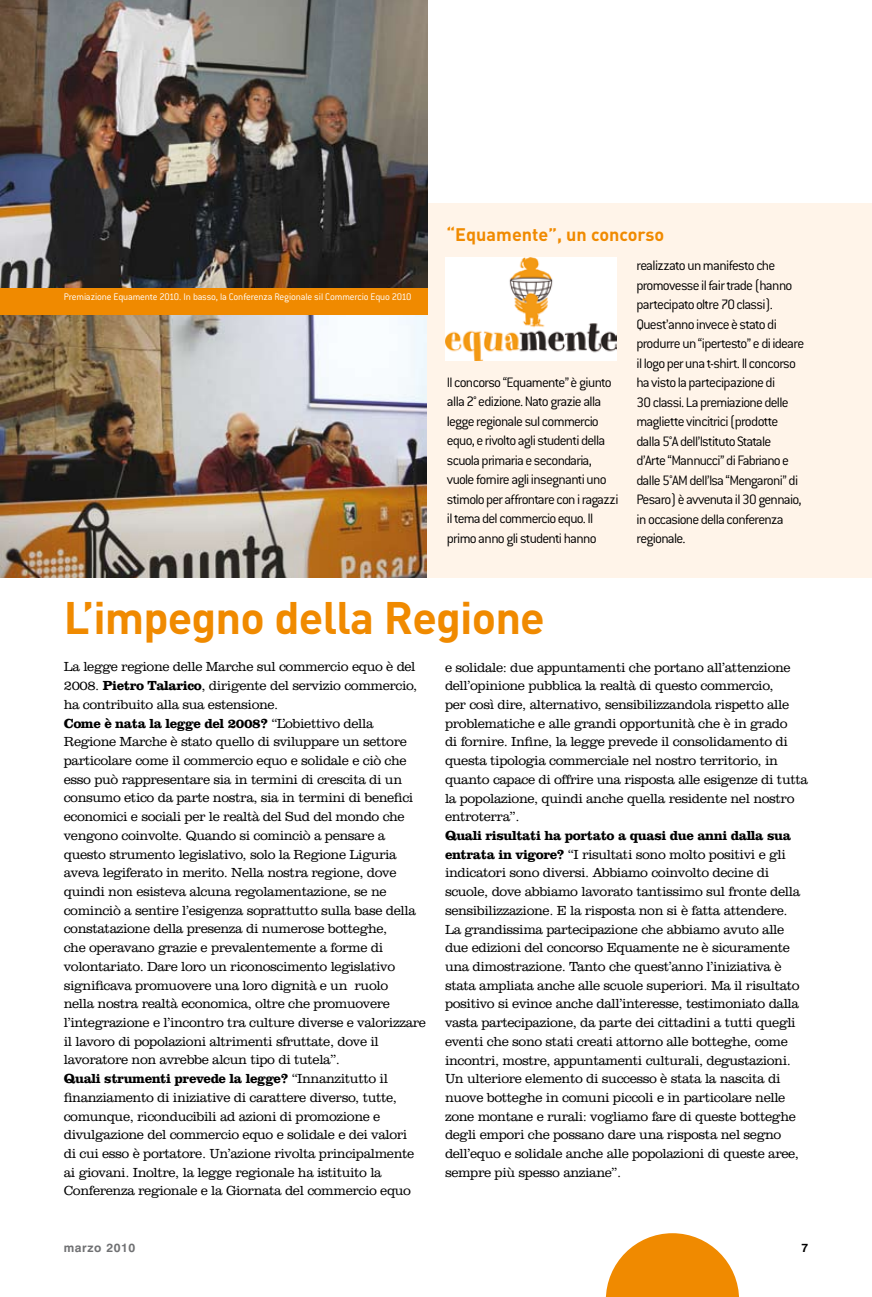
<style>
.page{position:relative;width:872px;height:1297px;background:#fff}
.page>*{position:absolute;margin:0;border:0;box-sizing:border-box;transform-origin:0 0}
.t1{font:700 45px "DIN";letter-spacing:-.02em;color:#f08a00}
.t2{font:700 18px "DIN";color:#f08a00}
.t3{font:300 15px/19.5px "Conduit ITC";letter-spacing:-.05em;color:#000}
.t4{font:300 13.5px/18.8px "Clarendon BT";letter-spacing:-.03em;color:#000}
.t5{font:700 12px "Swiss 721 BT";letter-spacing:.05em;color:#707173}
.t6{font:700 12px "Swiss 721 BT";color:#000}
.t7{font:300 10.5px "Conduit ITC";letter-spacing:-.015em;color:#fff}
.s1{font-weight:700}
</style>
<div class="page">
<div style="left:0;top:204px;width:872px;height:374px;background:#fff4e9"></div>
<img style="left:0;top:0;width:427px;height:288px">
<img style="left:0;top:314px;width:426px;height:264px">
<div style="left:0;top:288px;width:427px;height:26px;background:#f08a00"></div>
<svg style="left:606px;top:1233px;width:133px;height:64px"></svg>
<img style="left:446px;top:257px;width:171px;height:103px">
<p class="t7" style="left:64px;top:291px;width:349px">Premiazione Equamente 2010. In basso, la Conferenza Regionale sil Commercio Equo 2010</p>
<h2 class="t2" style="left:446px;top:223px;width:219px">“Equamente”, un concorso</h2>
<p class="t3" style="left:447px;top:372px;width:173px">Il concorso “Equamente” è giunto alla 2° edizione. Nato grazie alla legge regionale sul commercio equo, e rivolto agli studenti della scuola primaria e secondaria, vuole fornire agli insegnanti uno stimolo per affrontare con i ragazzi il tema del commercio equo. Il primo anno gli studenti hanno</p>
<p class="t3" style="left:636px;top:256px;width:169px">realizzato un manifesto che promovesse il fair trade (hanno partecipato oltre 70 classi).<br>Quest’anno invece è stato di produrre un “ipertesto” e di ideare il logo per una t-shirt. Il concorso ha visto la partecipazione di<br>30 classi. La premiazione delle magliette vincitrici (prodotte dalla 5°A dell’Istituto Statale d’Arte “Mannucci” di Fabriano e dalle 5°AM dell’Isa “Mengaroni” di<br>Pesaro) è avvenuta il 30 gennaio, in occasione della conferenza regionale.</p>
<h1 class="t1" style="left:64px;top:588px;width:482px">L’impegno della Regione</h1>
<p class="t4" style="left:64px;top:657px;width:364px">La legge regione delle Marche sul commercio equo è del 2008. <span class="s1">Pietro Talarico</span>, dirigente del servizio commercio, ha contribuito alla sua estensione.<br><span class="s1">Come è nata la legge del 2008?</span> “L’obiettivo della Regione Marche è stato quello di sviluppare un settore particolare come il commercio equo e solidale e ciò che esso può rappresentare sia in termini di crescita di un consumo etico da parte nostra, sia in termini di benefici economici e sociali per le realtà del Sud del mondo che vengono coinvolte. Quando si cominciò a pensare a questo strumento legislativo, solo la Regione Liguria aveva legiferato in merito. Nella nostra regione, dove quindi non esisteva alcuna regolamentazione, se ne cominciò a sentire l’esigenza soprattutto sulla base della constatazione della presenza di numerose botteghe,<br>che operavano grazie e prevalentemente a forme di volontariato. Dare loro un riconoscimento legislativo significava promuovere una loro dignità e un ruolo<br>nella nostra realtà economica, oltre che promuovere l’integrazione e l’incontro tra culture diverse e valorizzare il lavoro di popolazioni altrimenti sfruttate, dove il lavoratore non avrebbe alcun tipo di tutela”.<br><span class="s1">Quali strumenti prevede la legge?</span> “Innanzitutto il finanziamento di iniziative di carattere diverso, tutte, comunque, riconducibili ad azioni di promozione e divulgazione del commercio equo e solidale e dei valori<br>di cui esso è portatore. Un’azione rivolta principalmente ai giovani. Inoltre, la legge regionale ha istituito la Conferenza regionale e la Giornata del commercio equo</p>
<p class="t4" style="left:445px;top:657px;width:364px">e solidale: due appuntamenti che portano all’attenzione dell’opinione pubblica la realtà di questo commercio,<br>per così dire, alternativo, sensibilizzandola rispetto alle problematiche e alle grandi opportunità che è in grado<br>di fornire. Infine, la legge prevede il consolidamento di questa tipologia commerciale nel nostro territorio, in quanto capace di offrire una risposta alle esigenze di tutta la popolazione, quindi anche quella residente nel nostro entroterra”.</p>
<p class="t4" style="left:445px;top:826px;width:357px"><span class="s1">Quali risultati ha portato a quasi due anni dalla sua entrata in vigore?</span> “I risultati sono molto positivi e gli indicatori sono diversi. Abbiamo coinvolto decine di scuole, dove abbiamo lavorato tantissimo sul fronte della sensibilizzazione. E la risposta non si è fatta attendere.<br>La grandissima partecipazione che abbiamo avuto alle due edizioni del concorso Equamente ne è sicuramente una dimostrazione. Tanto che quest’anno l’iniziativa è stata ampliata anche alle scuole superiori. Ma il risultato positivo si evince anche dall’interesse, testimoniato dalla vasta partecipazione, da parte dei cittadini a tutti quegli eventi che sono stati creati attorno alle botteghe, come incontri, mostre, appuntamenti culturali, degustazioni.<br>Un ulteriore elemento di successo è stata la nascita di nuove botteghe in comuni piccoli e in particolare nelle zone montane e rurali: vogliamo fare di queste botteghe degli empori che possano dare una risposta nel segno dell’equo e solidale anche alle popolazioni di queste aree, sempre più spesso anziane”.</p>
<p class="t5" style="left:64px;top:1240px;width:73px">marzo 2010</p>
<p class="t6" style="left:801px;top:1240px;width:8px">7</p>
</div>
